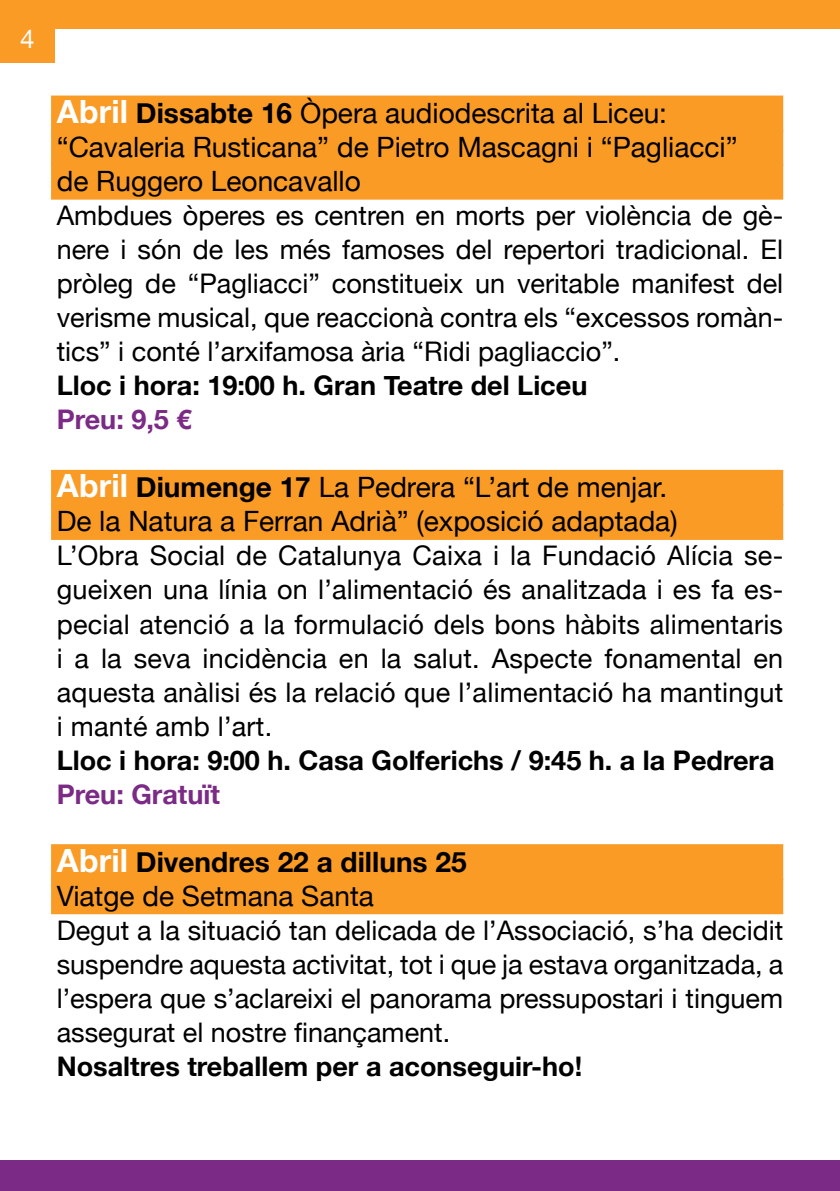
<style>
.page{position:relative;width:840px;height:1191px;background:#fff}
.page>*{position:absolute;margin:0;border:0;box-sizing:border-box;transform-origin:0 0}
.t1{font:28px/34px "Helvetica Neue";color:#000}
.t2{font:700 28px/34px "Helvetica Neue";color:#000}
.t3{font:27px/34px "Helvetica Neue";color:#000;text-align:justify}
.t4{font:700 27px "Helvetica Neue";color:#000}
.t5{font:700 27px "Helvetica Neue";color:#7b2b85}
.t6{font:26px "Helvetica Neue";color:#fff}
.s1{font-weight:700;font-size:32px;color:#fff}
.s2{font-weight:700}
.s3{font-size:32px;color:#fff}
.s4{font-weight:400}
</style>
<div class="page">
<div style="left:0;top:0;width:839px;height:29px;background:#f99b25"></div>
<div style="left:0;top:1161px;width:839px;height:30px;background:#7b2b85"></div>
<div style="left:0;top:9px;width:55px;height:53px;background:#f99b25"></div>
<div style="left:51px;top:96px;width:731px;height:36px;background:#f99b25"></div>
<div style="left:51px;top:130px;width:731px;height:36px;background:#f99b25"></div>
<div style="left:51px;top:164px;width:731px;height:36px;background:#f99b25"></div>
<div style="left:51px;top:470px;width:731px;height:36px;background:#f99b25"></div>
<div style="left:51px;top:504px;width:731px;height:36px;background:#f99b25"></div>
<div style="left:51px;top:844px;width:731px;height:36px;background:#f99b25"></div>
<div style="left:51px;top:878px;width:731px;height:36px;background:#f99b25"></div>
<p class="t6" style="left:20px;top:23px;width:16px">4</p>
<p class="t1" style="left:57px;top:96px;width:682px"><span class="s1">Abril</span> <span class="s2">Dissabte 16</span> Òpera audiodescrita al Liceu: “Cavaleria Rusticana” de Pietro Mascagni i “Pagliacci” de Ruggero Leoncavallo</p>
<p class="t3" style="left:57px;top:198px;width:727px">Ambdues òperes es centren en morts per violència de gè&shy;nere i són de les més famoses del repertori tradicional. El pròleg de “Pagliacci” constitueix un veritable manifest del verisme musical, que reaccionà contra els “excessos romàn&shy;tics” i conté l’arxifamosa ària “Ridi pagliaccio”.</p>
<p class="t4" style="left:57px;top:369px;width:532px">Lloc i hora: 19:00 h. Gran Teatre del Liceu</p>
<p class="t5" style="left:57px;top:403px;width:136px">Preu: 9,5 €</p>
<p class="t1" style="left:57px;top:470px;width:622px"><span class="s1">Abril</span> <span class="s2">Diumenge 17</span> La Pedrera “L’art de menjar.<br>De la Natura a Ferran Adrià” (exposició adaptada)</p>
<p class="t3" style="left:57px;top:538px;width:727px">L’Obra Social de Catalunya Caixa i la Fundació Alícia se&shy;gueixen una línia on l’alimentació és analitzada i es fa es&shy;pecial atenció a la formulació dels bons hàbits alimentaris i a la seva incidència en la salut. Aspecte fonamental en aquesta anàlisi és la relació que l’alimentació ha mantingut i manté amb l’art.</p>
<p class="t4" style="left:57px;top:743px;width:719px">Lloc i hora: 9:00 h. Casa Golferichs / 9:45 h. a la Pedrera</p>
<p class="t5" style="left:57px;top:777px;width:165px">Preu: Gratuït</p>
<p class="t2" style="left:57px;top:844px;width:411px"><span class="s3">Abril</span> Divendres 22 a dilluns 25<br><span class="s4">Viatge de Setmana Santa</span></p>
<p class="t3" style="left:57px;top:912px;width:727px">Degut a la situació tan delicada de l’Associació, s’ha decidit suspendre aquesta activitat, tot i que ja estava organitzada, a l’espera que s’aclareixi el panorama pressupostari i tinguem assegurat el nostre finançament.</p>
<p class="t4" style="left:57px;top:1049px;width:526px">Nosaltres treballem per a aconseguir-ho!</p>
</div>
